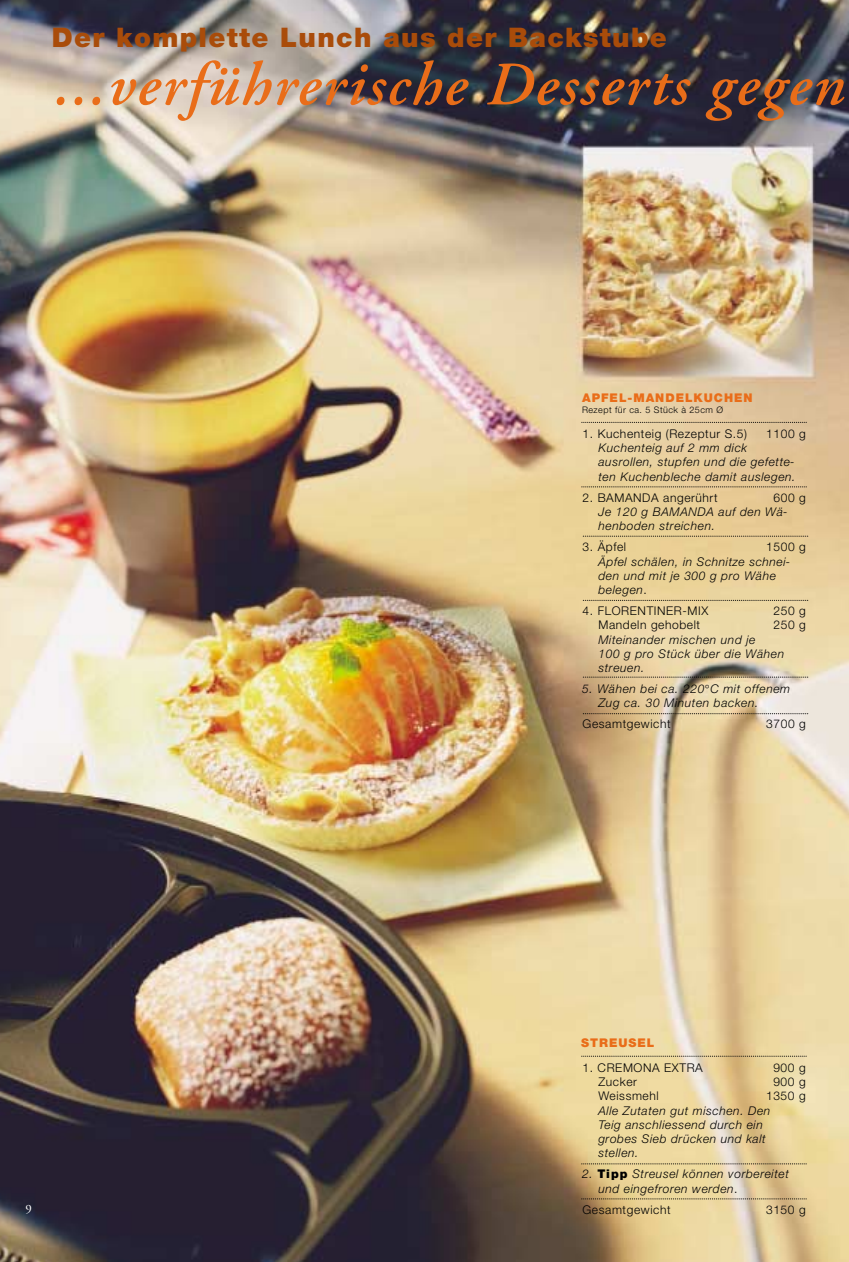
<style>
.page{position:relative;width:849px;height:1262px;background:#fff}
.page>*{position:absolute;margin:0;border:0;box-sizing:border-box;transform-origin:0 0}
.t1{font:italic 600 61.5px "Adobe Garamond";letter-spacing:.035em;color:#e96d19}
.t2{font:900 27px "Helvetica Neue";letter-spacing:.05em;color:#a94c0a}
.t3{font:12.75px "Adobe Garamond";color:#fff}
.t4{font:italic 300 12px/14.2px "Helvetica Neue";letter-spacing:.05em;color:#000}
.t5{font:300 12px "Helvetica Neue";letter-spacing:.05em;color:#000}
.t6{font:900 12px "Helvetica Neue";letter-spacing:.08em;color:#e96d19}
.t7{font:300 9px "Helvetica Neue";letter-spacing:.05em;color:#000}
.s1{font-style:normal}
.s2{font-weight:900;font-style:normal}
</style>
<div class="page">
<img style="left:0;top:0;width:849px;height:1261px">
<svg style="left:582px;top:422px;width:225px;height:1px"></svg>
<svg style="left:583px;top:600px;width:225px;height:1px"></svg>
<svg style="left:583px;top:536px;width:225px;height:1px"></svg>
<svg style="left:583px;top:677px;width:225px;height:1px"></svg>
<svg style="left:583px;top:713px;width:225px;height:1px"></svg>
<svg style="left:582px;top:486px;width:225px;height:1px"></svg>
<svg style="left:582px;top:1055px;width:224px;height:1px"></svg>
<svg style="left:582px;top:1163px;width:224px;height:1px"></svg>
<svg style="left:582px;top:1198px;width:224px;height:1px"></svg>
<h2 class="t2" style="left:52px;top:28px;width:617px">Der komplette Lunch aus der Backstube</h2>
<h1 class="t1" style="left:52px;top:60px;width:792px">...verführerische Desserts gegen</h1>
<p class="t6" style="left:582px;top:394px;width:172px">APFEL-MANDELKUCHEN</p>
<p class="t7" style="left:582px;top:406px;width:143px">Rezept für ca. 5 Stück à 25cm Ø</p>
<p class="t5" style="left:583px;top:429px;width:166px">1. Kuchenteig (Rezeptur S.5)</p>
<p class="t5" style="left:766px;top:429px;width:41px">1100 g</p>
<p class="t4" style="left:598px;top:442px;width:199px">Kuchenteig auf 2 mm dick ausrollen, stupfen und die gefette&shy;ten Kuchenbleche damit auslegen.</p>
<p class="t5" style="left:583px;top:493px;width:136px">2. BAMANDA angerührt</p>
<p class="t5" style="left:773px;top:493px;width:34px">600 g</p>
<p class="t4" style="left:598px;top:506px;width:190px">Je 120 g BAMANDA auf den Wä&shy;henboden streichen.</p>
<p class="t5" style="left:583px;top:542px;width:45px">3. Äpfel</p>
<p class="t5" style="left:766px;top:542px;width:41px">1500 g</p>
<p class="t4" style="left:598px;top:555px;width:193px">Äpfel schälen, in Schnitze schnei&shy;den und mit je 300 g pro Wähe belegen<span class="s1">.</span></p>
<p class="t5" style="left:583px;top:606px;width:127px">4. FLORENTINER-MIX</p>
<p class="t5" style="left:773px;top:606px;width:34px">250 g</p>
<p class="t5" style="left:598px;top:620px;width:103px">Mandeln gehobelt</p>
<p class="t5" style="left:773px;top:620px;width:34px">250 g</p>
<p class="t4" style="left:598px;top:633px;width:187px">Miteinander mischen und je<br>100 g pro Stück über die Wähen streuen.</p>
<p class="t4" style="left:598px;top:683px;width:193px;text-indent:-16px">5. Wähen bei ca. 220 C mit offenem<br>Zug ca. 30 Minuten backen.</p>
<p class="t5" style="left:583px;top:719px;width:90px">Gesamtgewicht</p>
<p class="t5" style="left:766px;top:719px;width:41px">3700 g</p>
<p class="t3" style="left:25px;top:1203px;width:8px">9</p>
<p class="t6" style="left:581px;top:1038px;width:75px">STREUSEL</p>
<p class="t5" style="left:582px;top:1063px;width:122px">1. CREMONA EXTRA</p>
<p class="t5" style="left:773px;top:1063px;width:34px">900 g</p>
<p class="t5" style="left:598px;top:1077px;width:40px">Zucker</p>
<p class="t5" style="left:773px;top:1077px;width:34px">900 g</p>
<p class="t5" style="left:598px;top:1091px;width:62px">Weissmehl</p>
<p class="t5" style="left:766px;top:1091px;width:41px">1350 g</p>
<p class="t4" style="left:598px;top:1104px;width:173px">Alle Zutaten gut mischen. Den<br>Teig anschliessend durch ein grobes Sieb drücken und kalt stellen.</p>
<p class="t4" style="left:598px;top:1168px;width:192px;text-indent:-16px">2. <span class="s2">Tipp</span> Streusel können vorbereitet und eingefroren werden<span class="s1">.</span></p>
<p class="t5" style="left:582px;top:1205px;width:90px">Gesamtgewicht</p>
<p class="t5" style="left:766px;top:1205px;width:41px">3150 g</p>
</div>
